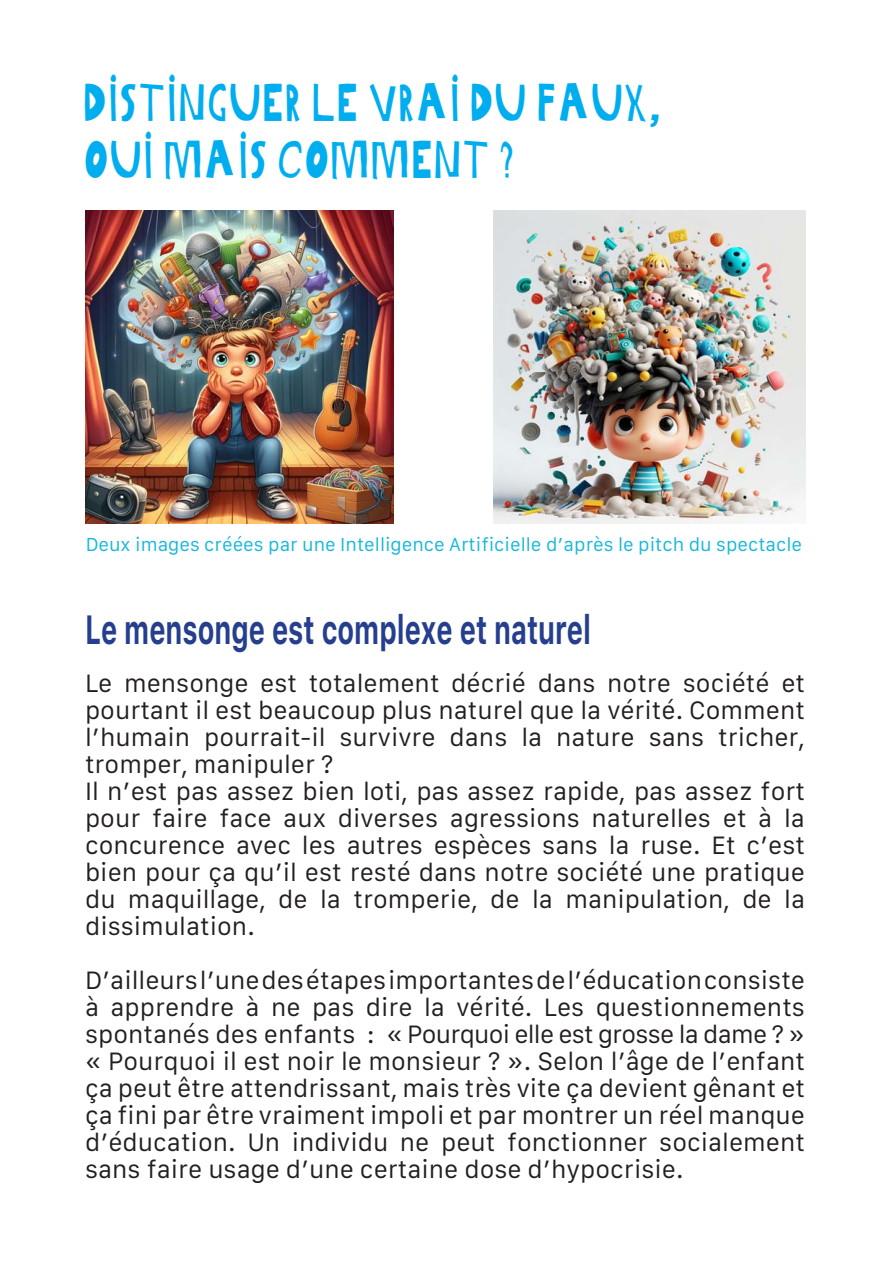
<style>
.page{position:relative;width:893px;height:1263px;background:#fff}
.page>*{position:absolute;margin:0;border:0;box-sizing:border-box;transform-origin:0 0}
.t1{font:46.8px "Gabi Sans Irregular";letter-spacing:.06em;color:#00aeef;scale:.8 1}
.t2{font:700 40.5px "Galvji";color:#253f8e;scale:.67 1}
.t3{font:24px/27px "Galvji";color:#231f20;text-align:justify}
.t4{font:18px "Galvji";color:#16b7da}
</style>
<div class="page">
<img style="left:493px;top:211px;width:312px;height:312px">
<img style="left:86px;top:210px;width:308px;height:313px">
<p class="t1" style="left:85px;top:71px;width:721px">DISTINGUER LE VRAI DU FAUX,</p>
<p class="t1" style="left:85px;top:127px;width:538px">OUI MAIS COMMENT ?</p>
<p class="t4" style="left:86px;top:534px;width:718px">Deux images créées par une Intelligence Artificielle d’après le pitch du spectacle</p>
<p class="t2" style="left:85px;top:606px;width:757px">Le mensonge est complexe et naturel</p>
<p class="t3" style="left:85px;top:670px;width:721px">Le mensonge est totalement décrié dans notre société et pourtant il est beaucoup plus naturel que la vérité. Comment l’humain pourrait-il survivre dans la nature sans tricher, tromper, manipuler ?</p>
<p class="t3" style="left:85px;top:778px;width:722px">Il n’est pas assez bien loti, pas assez rapide, pas assez fort pour faire face aux diverses agressions naturelles et à la concurence avec les autres espèces sans la ruse. Et c’est bien pour ça qu’il est resté dans notre société une pratique du maquillage, de la tromperie, de la manipulation, de la dissimulation.</p>
<p class="t3" style="left:85px;top:967px;width:722px">D’ailleurs l’une des étapes importantes de l’éducation consiste à apprendre à ne pas dire la vérité. Les questionnements spontanés des enfants : « Pourquoi elle est grosse la dame ? » « Pourquoi il est noir le monsieur ? ». Selon l’âge de l’enfant ça peut être attendrissant, mais très vite ça devient gênant et ça fini par être vraiment impoli et par montrer un réel manque d’éducation. Un individu ne peut fonctionner socialement sans faire usage d’une certaine dose d’hypocrisie.</p>
</div>
